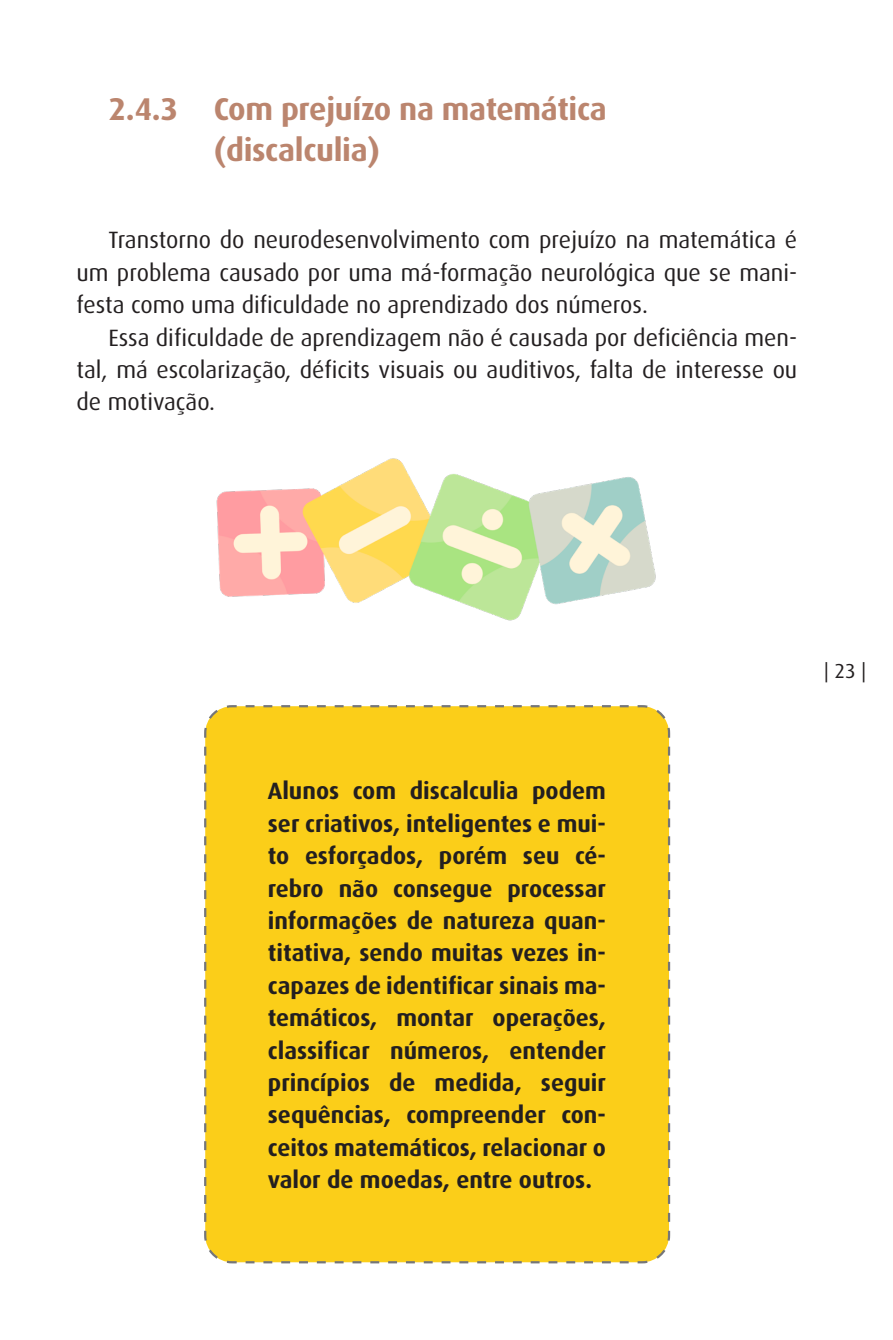
<style>
.page{position:relative;width:893px;height:1340px;background:#fff}
.page>*{position:absolute;margin:0;border:0;box-sizing:border-box;transform-origin:0 0}
.texto_geral{font:700 31.5px "Dax";letter-spacing:-.01em;color:#bb856e}
.texto_geral-2{font:700 23.62px/32.4px "Dax";color:#231f20;text-align:justify}
.texto_geral-3{font:23.62px/32.4px "Dax";color:#231f20;text-align:justify}
.t1{font:20.25px "Dax";color:#231f20}
</style>
<div class="page">
<div style="left:204px;top:705px;width:467px;height:559px;background:#fbce19"></div>
<img style="left:216px;top:458px;width:440px;height:163px">
<p class="texto_geral" style="left:108px;top:92px;width:500px">2.4.3 Com prejuízo na matemática</p>
<p class="texto_geral" style="left:214px;top:132px;width:168px">(discalculia)</p>
<p class="texto_geral-3" style="left:77px;top:224px;width:722px;text-indent:32px">Transtorno do neurodesenvolvimento com prejuízo na matemática é um problema causado por uma má-formação neurológica que se mani&shy;festa como uma dificuldade no aprendizado dos números.</p>
<p class="texto_geral-3" style="left:77px;top:321px;width:722px;text-indent:32px">Essa dificuldade de aprendizagem não é causada por deficiência men&shy;tal, má escolarização, déficits visuais ou auditivos, falta de interesse ou de motivação.</p>
<p class="texto_geral-2" style="left:268px;top:775px;width:340px">Alunos com discalculia podem ser criativos, inteligentes e mui&shy;to esforçados, porém seu cé&shy;rebro não consegue processar informações de natureza quan&shy;titativa, sendo muitas vezes in&shy;capazes de identificar sinais ma&shy;temáticos, montar operações, classificar números, entender princípios de medida, seguir sequências, compreender con&shy;ceitos matemáticos, relacionar o valor de moedas, entre outros.</p>
<p class="t1" style="left:824px;top:659px;width:43px">| 23 |</p>
</div>
